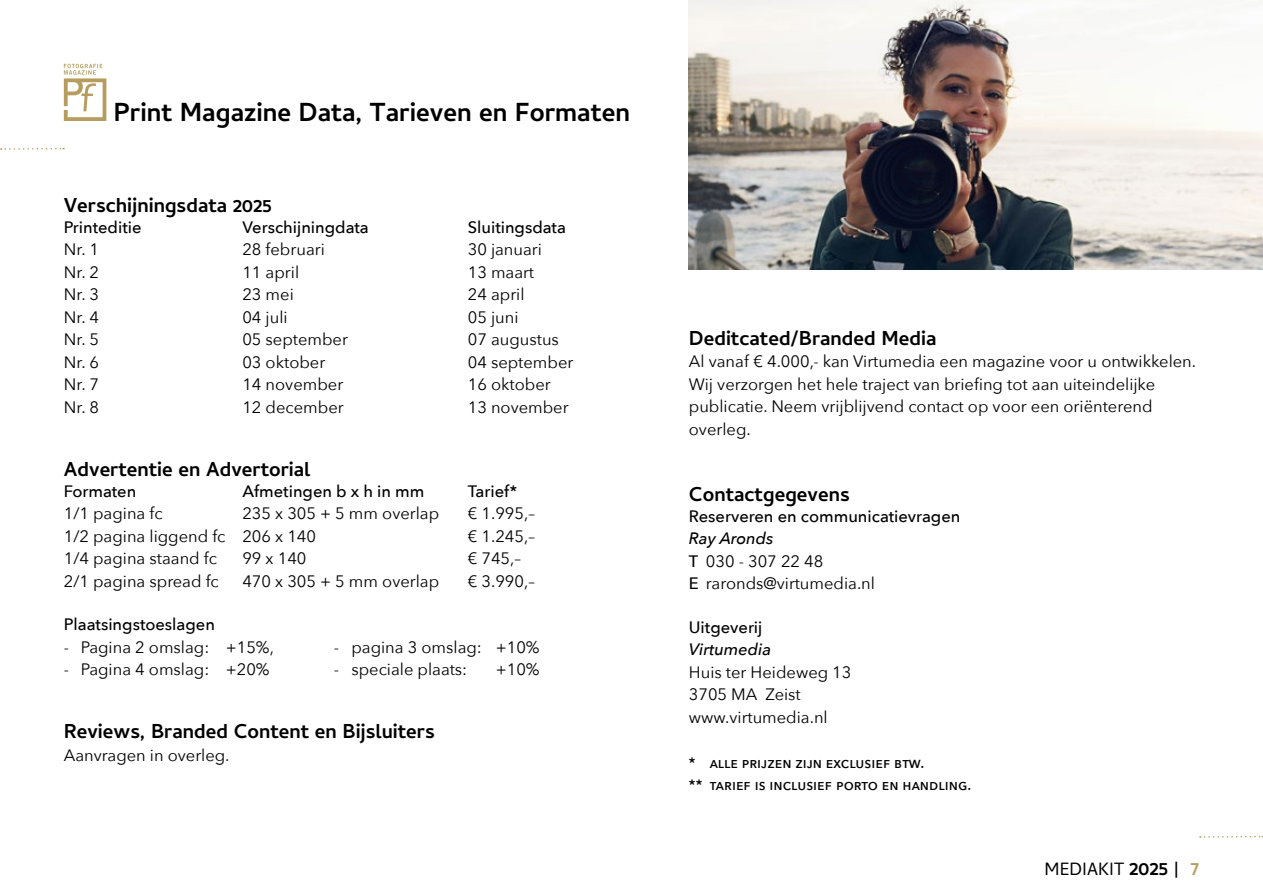
<style>
.page{position:relative;width:1263px;height:893px;background:#fff}
.page>*{position:absolute;margin:0;border:0;box-sizing:border-box;transform-origin:0 0}
.t1{font:700 33px "Cambay Devanagari";color:#000}
.t2{font:700 25.5px "Cambay Devanagari";color:#000}
.t3{font:22.5px "Cambay Devanagari";color:#000}
.t4{font:16.5px/22.5px "Avenir Next";color:#000}
.t5{font:500 16.5px "Avenir Next";color:#000}
.t6{font:italic 500 16.5px "Avenir Next";color:#000}
.t7{font:500 15px/22.5px "Avenir Next";color:#000}
.s1{font-weight:500;font-style:italic}
.s2{font-weight:500}
.s3{font-weight:700;font-size:25.5px}
.s4{font-weight:700;font-size:19.5px}
.s5{font-weight:700;font-size:25.5px;color:#b69d5f}
</style>
<div class="page">
<img style="left:689px;top:0;width:574px;height:269px">
<svg style="left:1px;top:148px;width:63px;height:2px"></svg>
<svg style="left:1200px;top:836px;width:63px;height:2px"></svg>
<svg style="left:64px;top:64px;width:42px;height:57px"></svg>
<h1 class="t1" style="left:114px;top:90px;width:518px">Print Magazine Data, Tarieven en Formaten</h1>
<h2 class="t2" style="left:64px;top:188px;width:209px">Verschijningsdata 2025</h2>
<p class="t5" style="left:64px;top:213px;width:79px">Printeditie</p>
<p class="t5" style="left:242px;top:213px;width:128px">Verschijningdata</p>
<p class="t5" style="left:468px;top:213px;width:100px">Sluitingsdata</p>
<p class="t4" style="left:64px;top:238px;width:37px">Nr. 1</p>
<p class="t4" style="left:242px;top:238px;width:84px">28 februari</p>
<p class="t4" style="left:468px;top:238px;width:76px">30 januari</p>
<p class="t4" style="left:64px;top:260px;width:37px">Nr. 2</p>
<p class="t4" style="left:242px;top:260px;width:58px">11 april</p>
<p class="t4" style="left:468px;top:260px;width:68px">13 maart</p>
<p class="t4" style="left:64px;top:283px;width:37px">Nr. 3</p>
<p class="t4" style="left:242px;top:283px;width:53px">23 mei</p>
<p class="t4" style="left:468px;top:283px;width:58px">24 april</p>
<p class="t4" style="left:64px;top:305px;width:37px">Nr. 4</p>
<p class="t4" style="left:242px;top:305px;width:47px">04 juli</p>
<p class="t4" style="left:468px;top:305px;width:52px">05 juni</p>
<p class="t4" style="left:64px;top:328px;width:37px">Nr. 5</p>
<p class="t4" style="left:242px;top:328px;width:107px">05 september</p>
<p class="t4" style="left:468px;top:328px;width:93px">07 augustus</p>
<p class="t4" style="left:64px;top:350px;width:37px">Nr. 6</p>
<p class="t4" style="left:242px;top:350px;width:84px">03 oktober</p>
<p class="t4" style="left:468px;top:350px;width:107px">04 september</p>
<p class="t4" style="left:64px;top:373px;width:37px">Nr. 7</p>
<p class="t4" style="left:242px;top:373px;width:102px">14 november</p>
<p class="t4" style="left:468px;top:373px;width:84px">16 oktober</p>
<p class="t4" style="left:64px;top:395px;width:37px">Nr. 8</p>
<p class="t4" style="left:242px;top:395px;width:103px">12 december</p>
<p class="t4" style="left:468px;top:395px;width:102px">13 november</p>
<h2 class="t2" style="left:64px;top:452px;width:248px">Advertentie en Advertorial</h2>
<p class="t5" style="left:64px;top:477px;width:74px">Formaten</p>
<p class="t5" style="left:242px;top:477px;width:184px">Afmetingen b x h in mm</p>
<p class="t5" style="left:468px;top:477px;width:51px">Tarief*</p>
<p class="t4" style="left:64px;top:502px;width:100px">1/1 pagina fc</p>
<p class="t4" style="left:242px;top:502px;width:198px">235 x 305 + 5 mm overlap</p>
<p class="t4" style="left:468px;top:502px;width:69px">€ 1.995,–</p>
<p class="t4" style="left:64px;top:524px;width:254px">1/2 pagina liggend fc 206 x 140</p>
<p class="t4" style="left:468px;top:524px;width:69px">€ 1.245,–</p>
<p class="t4" style="left:64px;top:547px;width:155px">1/4 pagina staand fc</p>
<p class="t4" style="left:242px;top:547px;width:66px">99 x 140</p>
<p class="t4" style="left:468px;top:547px;width:55px">€ 745,–</p>
<p class="t4" style="left:64px;top:569px;width:157px">2/1 pagina spread fc</p>
<p class="t4" style="left:242px;top:569px;width:198px">470 x 305 + 5 mm overlap</p>
<p class="t4" style="left:468px;top:569px;width:69px">€ 3.990,–</p>
<p class="t5" style="left:64px;top:610px;width:153px">Plaatsingstoeslagen</p>
<p class="t4" style="left:64px;top:635px;width:212px">- Pagina 2 omslag: +15%,</p>
<p class="t4" style="left:334px;top:635px;width:207px">- pagina 3 omslag: +10%</p>
<p class="t4" style="left:64px;top:658px;width:207px">- Pagina 4 omslag: +20%</p>
<p class="t4" style="left:334px;top:658px;width:135px">- speciale plaats:</p>
<p class="t4" style="left:496px;top:658px;width:45px">+10%</p>
<h2 class="t2" style="left:64px;top:715px;width:372px">Reviews, Branded Content en Bijsluiters</h2>
<p class="t4" style="left:64px;top:743px;width:167px">Aanvragen in overleg.</p>
<h2 class="t2" style="left:689px;top:321px;width:249px">Deditcated/Branded Media</h2>
<p class="t4" style="left:689px;top:349px;width:509px">Al vanaf € 4.000,- kan Virtumedia een magazine voor u ontwikkelen.<br>Wij verzorgen het hele traject van briefing tot aan uiteindelijke publicatie. Neem vrijblijvend contact op voor een oriënterend overleg.</p>
<h2 class="t2" style="left:689px;top:477px;width:162px">Contactgegevens</h2>
<p class="t5" style="left:689px;top:502px;width:273px">Reserveren en communicatievragen</p>
<p class="t4" style="left:689px;top:526px;width:188px"><span class="s1">Ray Aronds<br></span><span class="s2">T</span> 030 - 307 22 48<br><span class="s2">E</span> raronds@virtumedia.nl</p>
<p class="t5" style="left:689px;top:613px;width:75px">Uitgeverij</p>
<p class="t6" style="left:689px;top:635px;width:84px">Virtumedia</p>
<p class="t4" style="left:689px;top:660px;width:164px">Huis ter Heideweg 13<br>3705 MA Zeist www.virtumedia.nl</p>
<p class="t7" style="left:689px;top:751px;width:284px">* alle prijzen zijn exclusief btw.<br>** tarief is inclusief porto en handling.</p>
<h3 class="t3" style="left:1044px;top:858px;width:156px">MEDIAKIT <span class="s3">2025</span> <span class="s4">|</span> <span class="s5">7</span></h3>
</div>
